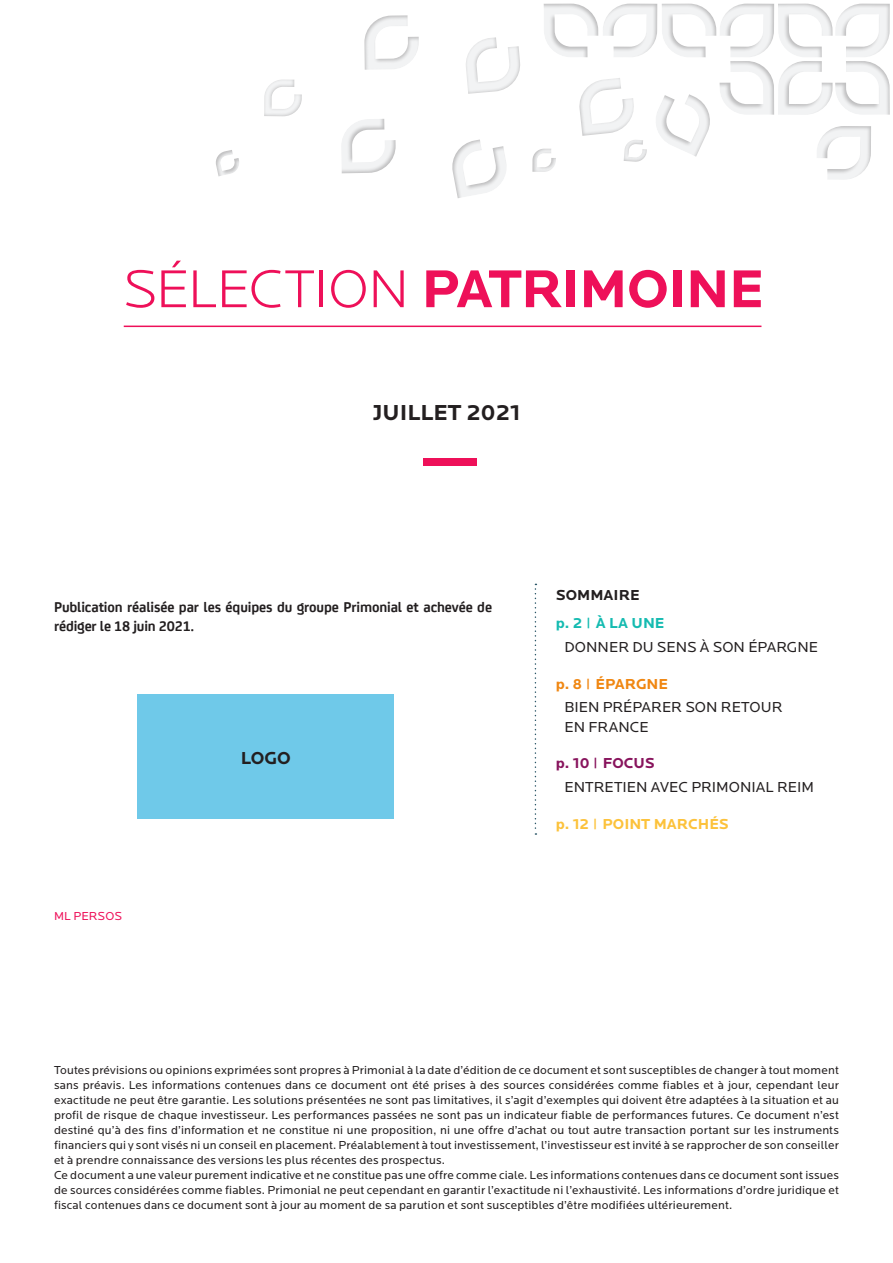
<style>
.page{position:relative;width:893px;height:1263px;background:#fff}
.page>*{position:absolute;margin:0;border:0;box-sizing:border-box;transform-origin:0 0}
.t1{font:700 55.2px "Locator";letter-spacing:-.02em;color:#ee1059}
.Nouvelle_feuille_de{font:700 22.5px "Locator";color:#231f20}
.t2{font:700 18px "Locator";color:#231f20}
.intro{font:700 15px/19.5px "FS Joey";letter-spacing:-.01em;color:#231f20}
.t3{font:15px/19.5px "Locator";color:#231f20}
.t4{font:700 15px "Locator";color:#fcc23b}
.t5{font:700 15px "Locator";color:#f08712}
.t6{font:700 15px "Locator";color:#15bbb1}
.t7{font:700 15px "Locator";letter-spacing:-.01em;color:#88145d}
.t8{font:700 15px "Locator";color:#231f20}
.t9{font:12px/15px "Locator";letter-spacing:.01em;color:#231f20;text-align:justify}
.t10{font:12px "Locator";letter-spacing:.01em;color:#ee1059}
.s1{font-weight:300}
.s2{font-family:"FS Joey";font-weight:500}
</style>
<div class="page">
<div style="left:424px;top:459px;width:53px;height:7px;background:#ee1059"></div>
<hr style="left:124px;top:326px;width:637px;height:1px;background:#ee1059">
<svg style="left:535px;top:584px;width:1px;height:251px"></svg>
<div style="left:341px;top:116px;width:57px;height:57px;background:#231f20;opacity:.25"></div>
<svg style="left:264px;top:79px;width:38px;height:38px"></svg>
<div style="left:214px;top:148px;width:27px;height:29px;background:#231f20;opacity:.25"></div>
<div style="left:660px;top:1px;width:57px;height:57px;background:#231f20;opacity:.25"></div>
<div style="left:541px;top:2px;width:59px;height:57px;background:#231f20;opacity:.25"></div>
<div style="left:601px;top:1px;width:57px;height:57px;background:#231f20;opacity:.25"></div>
<div style="left:717px;top:1px;width:58px;height:57px;background:#231f20;opacity:.25"></div>
<div style="left:776px;top:1px;width:58px;height:57px;background:#231f20;opacity:.25"></div>
<div style="left:833px;top:1px;width:58px;height:57px;background:#231f20;opacity:.25"></div>
<svg style="left:452px;top:4px;width:438px;height:194px"></svg>
<svg style="left:364px;top:15px;width:55px;height:55px"></svg>
<div style="left:138px;top:695px;width:256px;height:124px;background:#6fc9e9"></div>
<p class="t1" style="left:123px;top:257px;width:643px"><span class="s1">SÉLECTION</span> PATRIMOINE</p>
<p class="Nouvelle_feuille_de" style="left:373px;top:399px;width:149px">JUILLET 2021</p>
<p class="intro" style="left:54px;top:596px;width:440px">Publication réalisée par les équipes du groupe Primonial et achevée de rédiger le 18 juin 2021.</p>
<p class="t10" style="left:54px;top:909px;width:69px">ML PERSOS</p>
<p class="t2" style="left:241px;top:747px;width:52px">LOGO</p>
<p class="t8" style="left:556px;top:586px;width:85px">SOMMAIRE</p>
<p class="t6" style="left:556px;top:614px;width:110px">p. 2 <span class="s2">|</span> À LA UNE</p>
<p class="t3" style="left:564px;top:637px;width:255px">DONNER DU SENS À SON ÉPARGNE</p>
<p class="t5" style="left:556px;top:675px;width:114px">p. 8 <span class="s2">|</span> ÉPARGNE</p>
<p class="t3" style="left:564px;top:698px;width:220px">BIEN PRÉPARER SON RETOUR<br>EN FRANCE</p>
<p class="t7" style="left:556px;top:754px;width:100px">p. 10 <span class="s2">|</span> FOCUS</p>
<p class="t3" style="left:564px;top:777px;width:251px">ENTRETIEN AVEC PRIMONIAL REIM</p>
<p class="t4" style="left:556px;top:815px;width:174px">p. 12 <span class="s2">|</span> POINT MARCHÉS</p>
<p class="t9" style="left:54px;top:1063px;width:786px">Toutes prévisions ou opinions exprimées sont propres à Primonial à la date d’édition de ce document et sont susceptibles de changer à tout moment sans préavis. Les informations contenues dans ce document ont été prises à des sources considérées comme fiables et à jour, cependant leur exactitude ne peut être garantie. Les solutions présentées ne sont pas limitatives, il s’agit d’exemples qui doivent être adaptées à la situation et au profil de risque de chaque investisseur. Les performances passées ne sont pas un indicateur fiable de performances futures. Ce document n’est destiné qu’à des fins d’information et ne constitue ni une proposition, ni une offre d’achat ou tout autre transaction portant sur les instruments financiers qui y sont visés ni un conseil en placement. Préalablement à tout investissement, l’investisseur est invité à se rapprocher de son conseiller et à prendre connaissance des versions les plus récentes des prospectus.</p>
<p class="t9" style="left:54px;top:1168px;width:786px">Ce document a une valeur purement indicative et ne constitue pas une offre comme ciale. Les informations contenues dans ce document sont issues de sources considérées comme fiables. Primonial ne peut cependant en garantir l’exactitude ni l’exhaustivité. Les informations d’ordre juridique et fiscal contenues dans ce document sont à jour au moment de sa parution et sont susceptibles d’être modifiées ultérieurement.</p>
</div>
